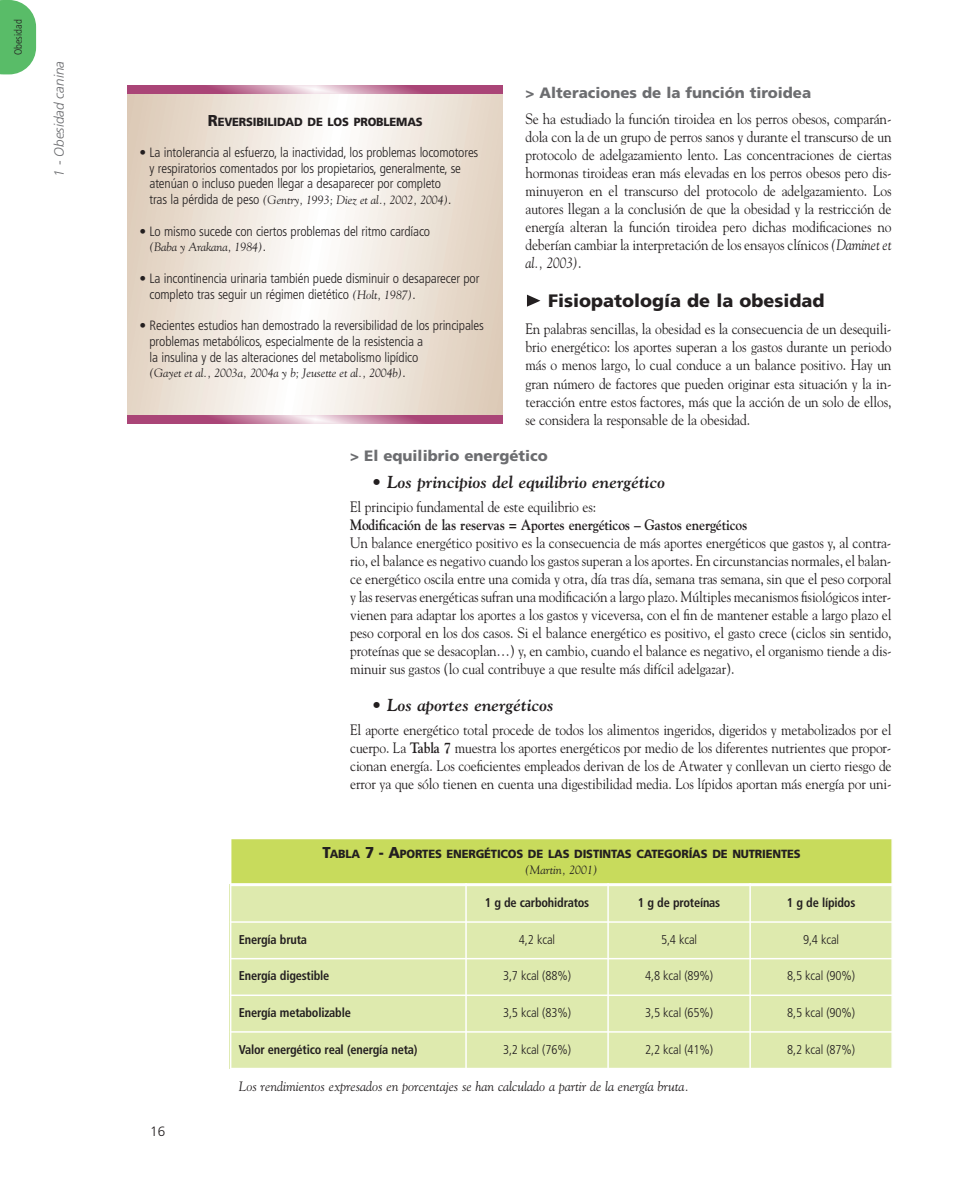
<style>
.page{position:relative;width:978px;height:1191px;background:#fff}
.page>*{position:absolute;margin:0;border:0;box-sizing:border-box;transform-origin:0 0}
.t1{font:900 18px "Frutiger";color:#231f20}
.t2{font:italic 700 17.25px "Goudy";color:#231f20}
.t3{font:15px/18px "Goudy";letter-spacing:-.01em;color:#231f20;text-align:justify;scale:.9 1}
.t4{font:700 15px "Goudy";letter-spacing:-.01em;color:#231f20;scale:.9 1}
.t5{font:900 15px "Frutiger";color:#6c6d70}
.t6{font:300 condensed 13.5px/15.8px "Frutiger";letter-spacing:-.01em;color:#231f20}
.t7{font:italic 13.5px "Goudy";color:#231f20}
.t8{font:italic 300 13.5px "Frutiger";color:#6c6d70}
.t9{font:300 13.5px "Frutiger";color:#231f20}
.t10{font:300 condensed 12.75px "Frutiger";letter-spacing:-.01em;color:#231f20}
.t11{font:700 condensed 12.75px "Frutiger";letter-spacing:-.015em;color:#231f20}
.t12{font:italic 12px "Goudy";letter-spacing:-.01em;color:#231f20}
.t13{font:900 11.85px "Frutiger";letter-spacing:-.015em;color:#231f20;scale:.95 1}
.t14{font:300 condensed 10.5px "Frutiger";color:#231f20}
.s1{font-style:italic}
.s2{font-weight:700}
.s3{font-size:15.75px}
.s4{font-family:"Frutiger";font-weight:300;font-style:normal;font-stretch:condensed;font-size:13.5px}
.s5{font-family:"Goudy";font-weight:400;font-style:italic;font-stretch:normal;font-size:12px}
</style>
<div class="page">
<svg style="left:527px;top:295px;width:13px;height:12px"></svg>
<svg style="left:0;top:0;width:36px;height:74px"></svg>
<div style="left:230px;top:837px;width:662px;height:47px;background:#c8db5c"></div>
<div style="left:230px;top:884px;width:236px;height:38px;background:#deeaae"></div>
<div style="left:466px;top:884px;width:142px;height:38px;background:#deeaae"></div>
<div style="left:608px;top:884px;width:142px;height:38px;background:#deeaae"></div>
<div style="left:750px;top:884px;width:143px;height:38px;background:#deeaae"></div>
<div style="left:230px;top:922px;width:236px;height:36px;background:#deeaae"></div>
<div style="left:466px;top:922px;width:142px;height:36px;background:#deeaae"></div>
<div style="left:608px;top:922px;width:142px;height:36px;background:#deeaae"></div>
<div style="left:750px;top:922px;width:143px;height:36px;background:#deeaae"></div>
<div style="left:230px;top:958px;width:236px;height:37px;background:#deeaae"></div>
<div style="left:466px;top:958px;width:142px;height:37px;background:#deeaae"></div>
<div style="left:608px;top:958px;width:142px;height:37px;background:#deeaae"></div>
<div style="left:750px;top:958px;width:143px;height:37px;background:#deeaae"></div>
<div style="left:230px;top:995px;width:236px;height:37px;background:#deeaae"></div>
<div style="left:466px;top:995px;width:142px;height:37px;background:#deeaae"></div>
<div style="left:608px;top:995px;width:142px;height:37px;background:#deeaae"></div>
<div style="left:750px;top:995px;width:143px;height:37px;background:#deeaae"></div>
<div style="left:230px;top:1032px;width:236px;height:36px;background:#deeaae"></div>
<div style="left:466px;top:1032px;width:142px;height:36px;background:#deeaae"></div>
<div style="left:608px;top:1032px;width:142px;height:36px;background:#deeaae"></div>
<div style="left:750px;top:1032px;width:143px;height:36px;background:#deeaae"></div>
<hr style="left:230px;top:837px;width:1px;height:269px;background:#fff">
<hr style="left:465px;top:883px;width:2px;height:186px;background:#fff">
<hr style="left:607px;top:883px;width:2px;height:186px;background:#fff">
<hr style="left:749px;top:883px;width:2px;height:186px;background:#fff">
<hr style="left:891px;top:837px;width:2px;height:269px;background:#fff">
<hr style="left:230px;top:837px;width:663px;height:2px;background:#fff">
<hr style="left:230px;top:883px;width:663px;height:3px;background:#fff">
<hr style="left:230px;top:921px;width:663px;height:1px;background:#fff">
<hr style="left:230px;top:958px;width:663px;height:1px;background:#fff">
<hr style="left:230px;top:994px;width:663px;height:2px;background:#fff">
<hr style="left:230px;top:1031px;width:663px;height:1px;background:#fff">
<hr style="left:230px;top:1067px;width:663px;height:2px;background:#fff">
<svg style="left:128px;top:85px;width:375px;height:338px"></svg>
<p class="t14" style="left:14px;top:55px;width:37px;rotate:-90deg">Obesidad</p>
<p class="t8" style="left:54px;top:177px;width:117px;rotate:-90deg">1 - Obesidad canina</p>
<p class="t5" style="left:525px;top:87px;width:287px">&gt; Alteraciones de la función tiroidea</p>
<p class="t3" style="left:525px;top:110px;width:408px">Se ha estudiado la función tiroidea en los perros obesos, comparán&shy;dola con la de un grupo de perros sanos y durante el transcurso de un protocolo de adelgazamiento lento. Las concentraciones de ciertas hormonas tiroideas eran más elevadas en los perros obesos pero dis&shy;minuyeron en el transcurso del protocolo de adelgazamiento. Los autores llegan a la conclusión de que la obesidad y la restricción de energía alteran la función tiroidea pero dichas modificaciones no deberían cambiar la interpretación de los ensayos clínicos <span class="s1">(Daminet et al., 2003)</span>.</p>
<p class="t1" style="left:548px;top:293px;width:278px">Fisiopatología de la obesidad</p>
<p class="t3" style="left:525px;top:320px;width:408px">En palabras sencillas, la obesidad es la consecuencia de un desequili&shy;brio energético: los aportes superan a los gastos durante un periodo más o menos largo, lo cual conduce a un balance positivo. Hay un gran número de factores que pueden originar esta situación y la in&shy;teracción entre estos factores, más que la acción de un solo de ellos, se considera la responsable de la obesidad.</p>
<p class="t5" style="left:350px;top:449px;width:199px">&gt; El equilibrio energético</p>
<p class="t2" style="left:371px;top:472px;width:295px">• Los principios del equilibrio energético</p>
<p class="t3" style="left:350px;top:498px;width:275px">El principio fundamental de este equilibrio es:</p>
<p class="t4" style="left:350px;top:516px;width:443px">Modificación de las reservas = Aportes energéticos – Gastos energéticos</p>
<p class="t3" style="left:350px;top:534px;width:603px">Un balance energético positivo es la consecuencia de más aportes energéticos que gastos y, al contra&shy;rio, el balance es negativo cuando los gastos superan a los aportes. En circunstancias normales, el balan&shy;ce energético oscila entre una comida y otra, día tras día, semana tras semana, sin que el peso corporal y las reservas energéticas sufran una modificación a largo plazo. Múltiples mecanismos fisiológicos inter&shy;vienen para adaptar los aportes a los gastos y viceversa, con el fin de mantener estable a largo plazo el peso corporal en los dos casos. Si el balance energético es positivo, el gasto crece (ciclos sin sentido, proteínas que se desacoplan…) y, en cambio, cuando el balance es negativo, el organismo tiende a dis&shy;minuir sus gastos (lo cual contribuye a que resulte más difícil adelgazar).</p>
<p class="t2" style="left:371px;top:695px;width:184px">• Los aportes energéticos</p>
<p class="t3" style="left:350px;top:721px;width:603px">El aporte energético total procede de todos los alimentos ingeridos, digeridos y metabolizados por el cuerpo. La <span class="s2">Tabla 7</span> muestra los aportes energéticos por medio de los diferentes nutrientes que propor&shy;cionan energía. Los coeficientes empleados derivan de los de Atwater y conllevan un cierto riesgo de error ya que sólo tienen en cuenta una digestibilidad media. Los lípidos aportan más energía por uni-</p>
<p class="t13" style="left:208px;top:117px;width:228px"><span class="s3">R</span>EVERSIBILIDAD DE LOS PROBLEMAS</p>
<p class="t6" style="left:149px;top:145px;width:330px;text-indent:-10px">• La intolerancia al esfuerzo, la inactividad, los problemas locomotores y respiratorios comentados por los propietarios, generalmente, se atenúan o incluso pueden llegar a desaparecer por completo</p>
<p class="t12" style="left:149px;top:193px;width:303px"><span class="s4">tras la pérdida de peso</span> (Gentry, 1993; Diez et al., 2002, 2004)<span class="s4">.</span></p>
<p class="t6" style="left:140px;top:224px;width:292px">• Lo mismo sucede con ciertos problemas del ritmo cardíaco</p>
<p class="t12" style="left:149px;top:240px;width:118px">(Baba y Arakana, 1984)<span class="s4">.</span></p>
<p class="t6" style="left:149px;top:271px;width:331px;text-indent:-10px">• La incontinencia urinaria también puede disminuir o desaparecer por completo tras seguir un régimen dietético <span class="s5">(Holt, 1987)</span>.</p>
<p class="t6" style="left:149px;top:319px;width:336px;text-indent:-10px">• Recientes estudios han demostrado la reversibilidad de los principales problemas metabólicos, especialmente de la resistencia a<br>la insulina y de las alteraciones del metabolismo lipídico</p>
<p class="t12" style="left:149px;top:366px;width:258px">(Gayet et al., 2003a, 2004a y b; Jeusette et al., 2004b)<span class="s4">.</span></p>
<p class="t13" style="left:322px;top:848px;width:505px"><span class="s3">T</span>ABLA <span class="s3">7 - A</span>PORTES ENERGÉTICOS DE LAS DISTINTAS CATEGORÍAS DE NUTRIENTES</p>
<p class="t12" style="left:525px;top:863px;width:74px">(Martin, 2001)</p>
<p class="t11" style="left:485px;top:897px;width:106px">1 g de carbohidratos</p>
<p class="t11" style="left:638px;top:897px;width:84px">1 g de proteínas</p>
<p class="t11" style="left:787px;top:897px;width:70px">1 g de lípidos</p>
<p class="t9" style="left:150px;top:1126px;width:17px">16</p>
<p class="t11" style="left:239px;top:934px;width:70px">Energía bruta</p>
<p class="t10" style="left:519px;top:934px;width:38px">4,2 kcal</p>
<p class="t10" style="left:661px;top:934px;width:38px">5,4 kcal</p>
<p class="t10" style="left:803px;top:934px;width:38px">9,4 kcal</p>
<p class="t11" style="left:239px;top:970px;width:92px">Energía digestible</p>
<p class="t10" style="left:503px;top:970px;width:70px">3,7 kcal (88%)</p>
<p class="t10" style="left:645px;top:970px;width:70px">4,8 kcal (89%)</p>
<p class="t10" style="left:787px;top:970px;width:70px">8,5 kcal (90%)</p>
<p class="t11" style="left:239px;top:1007px;width:113px">Energía metabolizable</p>
<p class="t10" style="left:503px;top:1007px;width:70px">3,5 kcal (83%)</p>
<p class="t10" style="left:645px;top:1007px;width:70px">3,5 kcal (65%)</p>
<p class="t10" style="left:787px;top:1007px;width:70px">8,5 kcal (90%)</p>
<p class="t11" style="left:239px;top:1044px;width:180px">Valor energético real (energía neta)</p>
<p class="t10" style="left:503px;top:1044px;width:70px">3,2 kcal (76%)</p>
<p class="t10" style="left:645px;top:1044px;width:70px">2,2 kcal (41%)</p>
<p class="t10" style="left:787px;top:1044px;width:70px">8,2 kcal (87%)</p>
<p class="t7" style="left:239px;top:1078px;width:452px">Los rendimientos expresados en porcentajes se han calculado a partir de la energía bruta.</p>
</div>
